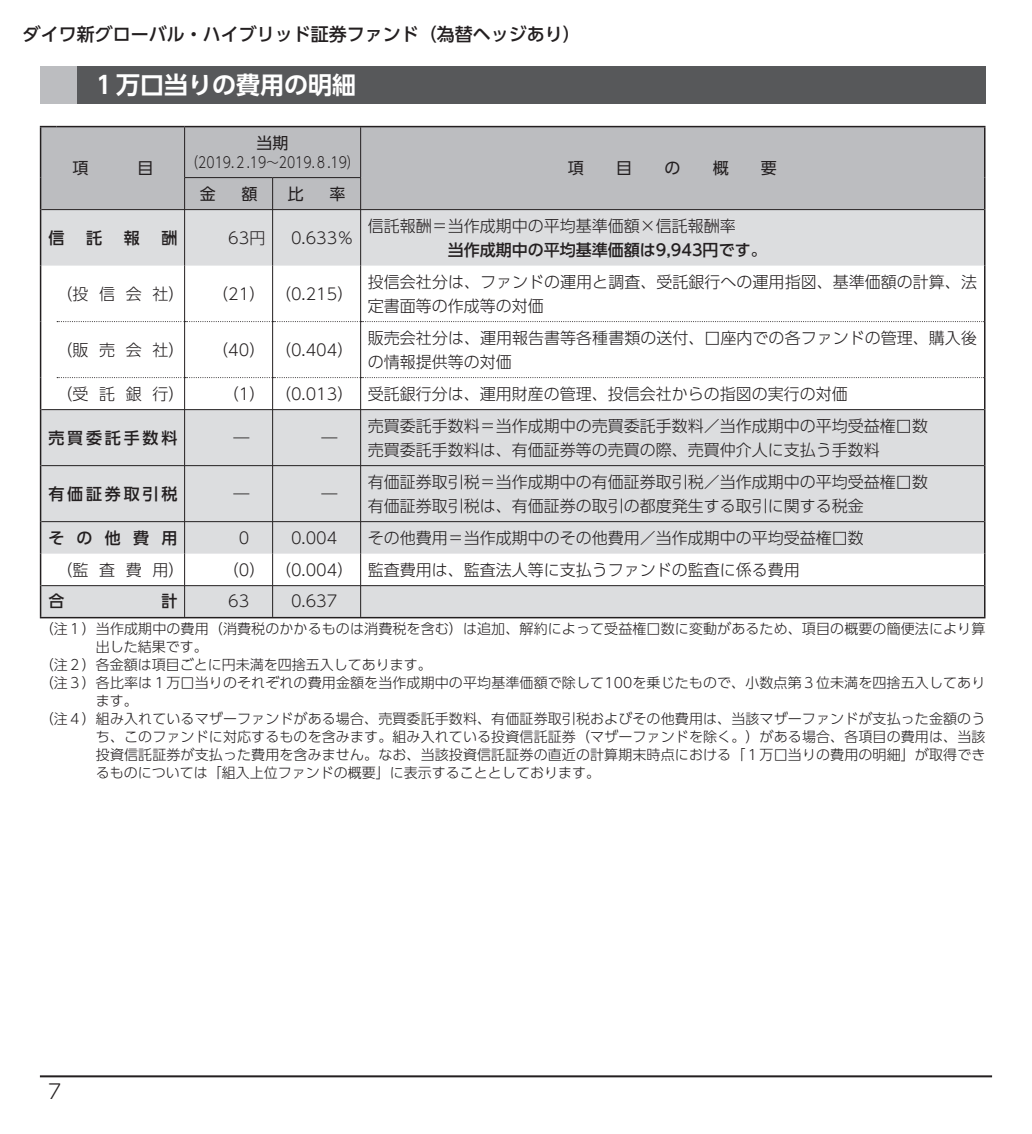
<style>
.page{position:relative;width:1032px;height:1134px;background:#fff}
.page>*{position:absolute;margin:0;border:0;box-sizing:border-box;transform-origin:0 0}
.t1{font:24px "UD Shin Go Pro De Bold 90 msp RKSJ H";color:#fff}
.t2{font:20px "UD Shin Go Pro Light 90 msp RKSJ H";color:#231f20}
.t3{font:18px "UD Shin Go Pro Medium 90 msp RKSJ H";color:#231f20}
.t4{font:16px/24px "UD Shin Go Pro Light 90 msp RKSJ H";color:#231f20}
.t5{font:16px "UD Shin Go Pro Medium 90 msp RKSJ H";color:#231f20}
.t6{font:16px "UD Shin Go Pro Medium 90 msp RKSJ H";letter-spacing:.175em;color:#231f20}
.t7{font:16px "UD Shin Go Pro Regular 90 msp RKSJ H";color:#231f20}
.t8{font:15px "UD Shin Go Pro Light 90 msp RKSJ H";color:#231f20;scale:.83 1}
.t9{font:14px "UD Shin Go Pro Light 90 msp RKSJ H";letter-spacing:.01em;color:#231f20}
</style>
<div class="page">
<hr style="left:40px;top:1075px;width:952px;height:2px;background:#231f20">
<div style="left:40px;top:66px;width:37px;height:37px;background:#bcbdc0"></div>
<div style="left:77px;top:66px;width:908px;height:37px;background:#57585a"></div>
<div style="left:41px;top:127px;width:943px;height:82px;background:#bcbdc0"></div>
<svg style="left:41px;top:210px;width:943px;height:407px;fill:#dcdddf"></svg>
<svg style="left:40px;top:126px;width:17px;height:1px"></svg>
<hr style="left:40px;top:127px;width:1px;height:51px;background:#231f20">
<hr style="left:57px;top:126px;width:128px;height:1px;background:#231f20">
<hr style="left:40px;top:178px;width:1px;height:32px;background:#231f20">
<hr style="left:185px;top:126px;width:800px;height:1px;background:#231f20">
<hr style="left:984px;top:127px;width:1px;height:51px;background:#231f20">
<hr style="left:984px;top:178px;width:1px;height:32px;background:#231f20">
<hr style="left:40px;top:210px;width:1px;height:56px;background:#231f20">
<hr style="left:984px;top:210px;width:1px;height:56px;background:#231f20">
<hr style="left:40px;top:266px;width:1px;height:56px;background:#231f20">
<hr style="left:984px;top:266px;width:1px;height:56px;background:#231f20">
<hr style="left:40px;top:322px;width:1px;height:56px;background:#231f20">
<hr style="left:984px;top:322px;width:1px;height:56px;background:#231f20">
<hr style="left:40px;top:378px;width:1px;height:32px;background:#231f20">
<hr style="left:984px;top:378px;width:1px;height:32px;background:#231f20">
<hr style="left:40px;top:410px;width:1px;height:56px;background:#231f20">
<hr style="left:984px;top:410px;width:1px;height:56px;background:#231f20">
<hr style="left:40px;top:466px;width:1px;height:56px;background:#231f20">
<hr style="left:984px;top:466px;width:1px;height:56px;background:#231f20">
<hr style="left:40px;top:522px;width:1px;height:32px;background:#231f20">
<hr style="left:984px;top:522px;width:1px;height:32px;background:#231f20">
<hr style="left:40px;top:554px;width:1px;height:32px;background:#231f20">
<hr style="left:984px;top:554px;width:1px;height:32px;background:#231f20">
<hr style="left:40px;top:586px;width:1px;height:31px;background:#231f20">
<hr style="left:984px;top:586px;width:1px;height:31px;background:#231f20">
<hr style="left:40px;top:617px;width:945px;height:1px;background:#231f20">
<svg style="left:57px;top:321px;width:927px;height:1px"></svg>
<svg style="left:57px;top:377px;width:927px;height:1px"></svg>
<hr style="left:184px;top:127px;width:1px;height:50px;background:#231f20">
<hr style="left:360px;top:127px;width:1px;height:50px;background:#231f20">
<hr style="left:184px;top:177px;width:89px;height:1px;background:#231f20">
<hr style="left:184px;top:178px;width:1px;height:31px;background:#231f20">
<hr style="left:273px;top:177px;width:88px;height:1px;background:#231f20">
<hr style="left:272px;top:178px;width:1px;height:31px;background:#231f20">
<hr style="left:360px;top:178px;width:1px;height:31px;background:#231f20">
<hr style="left:272px;top:210px;width:1px;height:56px;background:#231f20">
<hr style="left:360px;top:210px;width:1px;height:56px;background:#231f20">
<hr style="left:272px;top:266px;width:1px;height:56px;background:#231f20">
<hr style="left:360px;top:266px;width:1px;height:56px;background:#231f20">
<hr style="left:272px;top:322px;width:1px;height:56px;background:#231f20">
<hr style="left:360px;top:322px;width:1px;height:56px;background:#231f20">
<hr style="left:272px;top:378px;width:1px;height:31px;background:#231f20">
<hr style="left:360px;top:378px;width:1px;height:31px;background:#231f20">
<hr style="left:272px;top:410px;width:1px;height:55px;background:#231f20">
<hr style="left:360px;top:410px;width:1px;height:55px;background:#231f20">
<hr style="left:272px;top:466px;width:1px;height:55px;background:#231f20">
<hr style="left:360px;top:466px;width:1px;height:55px;background:#231f20">
<hr style="left:272px;top:522px;width:1px;height:32px;background:#231f20">
<hr style="left:360px;top:522px;width:1px;height:32px;background:#231f20">
<hr style="left:272px;top:554px;width:1px;height:31px;background:#231f20">
<hr style="left:360px;top:554px;width:1px;height:31px;background:#231f20">
<hr style="left:272px;top:586px;width:1px;height:31px;background:#231f20">
<hr style="left:360px;top:586px;width:1px;height:31px;background:#231f20">
<hr style="left:184px;top:210px;width:1px;height:56px;background:#231f20">
<hr style="left:184px;top:266px;width:1px;height:56px;background:#231f20">
<hr style="left:184px;top:322px;width:1px;height:56px;background:#231f20">
<hr style="left:184px;top:378px;width:1px;height:31px;background:#231f20">
<hr style="left:184px;top:410px;width:1px;height:55px;background:#231f20">
<hr style="left:184px;top:466px;width:1px;height:55px;background:#231f20">
<hr style="left:184px;top:522px;width:1px;height:32px;background:#231f20">
<hr style="left:184px;top:554px;width:1px;height:31px;background:#231f20">
<hr style="left:184px;top:586px;width:1px;height:31px;background:#231f20">
<hr style="left:41px;top:209px;width:943px;height:1px;background:#231f20">
<hr style="left:41px;top:409px;width:943px;height:1px;background:#231f20">
<hr style="left:41px;top:465px;width:943px;height:1px;background:#231f20">
<hr style="left:41px;top:521px;width:943px;height:1px;background:#231f20">
<hr style="left:41px;top:585px;width:943px;height:1px;background:#231f20">
<p class="t3" style="left:23px;top:27px;width:560px">ダイワ新グローバル・ハイブリッド証券ファンド（為替ヘッジあり）</p>
<h1 class="t1" style="left:92px;top:76px;width:266px">１万口当りの費用の明細</h1>
<p class="t7" style="left:72px;top:162px;width:17px">項</p>
<p class="t7" style="left:137px;top:162px;width:17px">目</p>
<p class="t7" style="left:257px;top:137px;width:33px">当期</p>
<p class="t8" style="left:186px;top:157px;width:211px">（2019.２.19～2019.８.19）</p>
<p class="t7" style="left:568px;top:162px;width:17px">項</p>
<p class="t7" style="left:616px;top:162px;width:17px">目</p>
<p class="t7" style="left:664px;top:162px;width:17px">の</p>
<p class="t7" style="left:713px;top:162px;width:17px">概</p>
<p class="t7" style="left:761px;top:162px;width:17px">要</p>
<p class="t7" style="left:200px;top:188px;width:17px">金</p>
<p class="t7" style="left:241px;top:188px;width:17px">額</p>
<p class="t7" style="left:288px;top:188px;width:17px">比</p>
<p class="t7" style="left:329px;top:188px;width:17px">率</p>
<p class="t5" style="left:48px;top:232px;width:17px">信</p>
<p class="t5" style="left:86px;top:232px;width:17px">託</p>
<p class="t5" style="left:124px;top:232px;width:17px">報</p>
<p class="t5" style="left:161px;top:232px;width:17px">酬</p>
<p class="t4" style="left:228px;top:228px;width:39px">63円</p>
<p class="t4" style="left:291px;top:228px;width:64px">0.633％</p>
<p class="t4" style="left:368px;top:216px;width:369px">信託報酬＝当作成期中の平均基準価額×信託報酬率</p>
<p class="t5" style="left:448px;top:244px;width:320px">当作成期中の平均基準価額は9,943円です。</p>
<p class="t4" style="left:57px;top:284px;width:129px">（投信会社）</p>
<p class="t4" style="left:212px;top:284px;width:143px">（21） （0.215）</p>
<p class="t4" style="left:368px;top:272px;width:611px">投信会社分は、ファンドの運用と調査、受託銀行への運用指図、基準価額の計算、法定書面等の作成等の対価</p>
<p class="t4" style="left:57px;top:340px;width:129px">（販売会社）</p>
<p class="t4" style="left:212px;top:340px;width:143px">（40） （0.404）</p>
<p class="t4" style="left:368px;top:328px;width:611px">販売会社分は、運用報告書等各種書類の送付、口座内での各ファンドの管理、購入後の情報提供等の対価</p>
<p class="t4" style="left:57px;top:384px;width:129px">（受託銀行）</p>
<p class="t4" style="left:223px;top:384px;width:627px">（1） （0.013） 受託銀行分は、運用財産の管理、投信会社からの指図の実行の対価</p>
<p class="t6" style="left:48px;top:432px;width:131px">売買委託手数料</p>
<p class="t4" style="left:233px;top:428px;width:17px">―</p>
<p class="t4" style="left:321px;top:428px;width:17px">―</p>
<p class="t4" style="left:368px;top:416px;width:561px">売買委託手数料＝当作成期中の売買委託手数料／当作成期中の平均受益権口数売買委託手数料は、有価証券等の売買の際、売買仲介人に支払う手数料</p>
<p class="t6" style="left:48px;top:488px;width:131px">有価証券取引税</p>
<p class="t4" style="left:233px;top:484px;width:17px">―</p>
<p class="t4" style="left:321px;top:484px;width:17px">―</p>
<p class="t4" style="left:368px;top:472px;width:561px">有価証券取引税＝当作成期中の有価証券取引税／当作成期中の平均受益権口数有価証券取引税は、有価証券の取引の都度発生する取引に関する税金</p>
<p class="t5" style="left:48px;top:532px;width:130px">その他費用</p>
<p class="t4" style="left:239px;top:528px;width:12px">0</p>
<p class="t4" style="left:291px;top:528px;width:48px">0.004</p>
<p class="t4" style="left:368px;top:528px;width:497px">その他費用＝当作成期中のその他費用／当作成期中の平均受益権口数</p>
<p class="t4" style="left:57px;top:560px;width:129px">（監査費用）</p>
<p class="t4" style="left:223px;top:560px;width:579px">（0） （0.004） 監査費用は、監査法人等に支払うファンドの監査に係る費用</p>
<p class="t5" style="left:48px;top:595px;width:17px">合</p>
<p class="t5" style="left:161px;top:595px;width:17px">計</p>
<p class="t4" style="left:228px;top:592px;width:23px">63</p>
<p class="t4" style="left:291px;top:592px;width:48px">0.637</p>
<p class="t9" style="left:40px;top:623px;width:947px">（注１）当作成期中の費用（消費税のかかるものは消費税を含む）は追加、解約によって受益権口数に変動があるため、項目の概要の簡便法により算</p>
<p class="t9" style="left:96px;top:641px;width:113px">出した結果です。</p>
<p class="t9" style="left:40px;top:659px;width:393px">（注２）各金額は項目ごとに円未満を四捨五入してあります。</p>
<p class="t9" style="left:40px;top:677px;width:947px">（注３）各比率は１万口当りのそれぞれの費用金額を当作成期中の平均基準価額で除して100を乗じたもので、小数点第３位未満を四捨五入してあり</p>
<p class="t9" style="left:96px;top:695px;width:43px">ます。</p>
<p class="t9" style="left:40px;top:713px;width:947px">（注４）組み入れているマザーファンドがある場合、売買委託手数料、有価証券取引税およびその他費用は、当該マザーファンドが支払った金額のう</p>
<p class="t9" style="left:96px;top:731px;width:891px">ち、このファンドに対応するものを含みます。組み入れている投資信託証券（マザーファンドを除く。）がある場合、各項目の費用は、当該</p>
<p class="t9" style="left:96px;top:749px;width:891px">投資信託証券が支払った費用を含みません。なお、当該投資信託証券の直近の計算期末時点における「１万口当りの費用の明細」が取得でき</p>
<p class="t9" style="left:96px;top:767px;width:505px">るものについては「組入上位ファンドの概要」に表示することとしております。</p>
<p class="t2" style="left:48px;top:1083px;width:15px">7</p>
</div>
